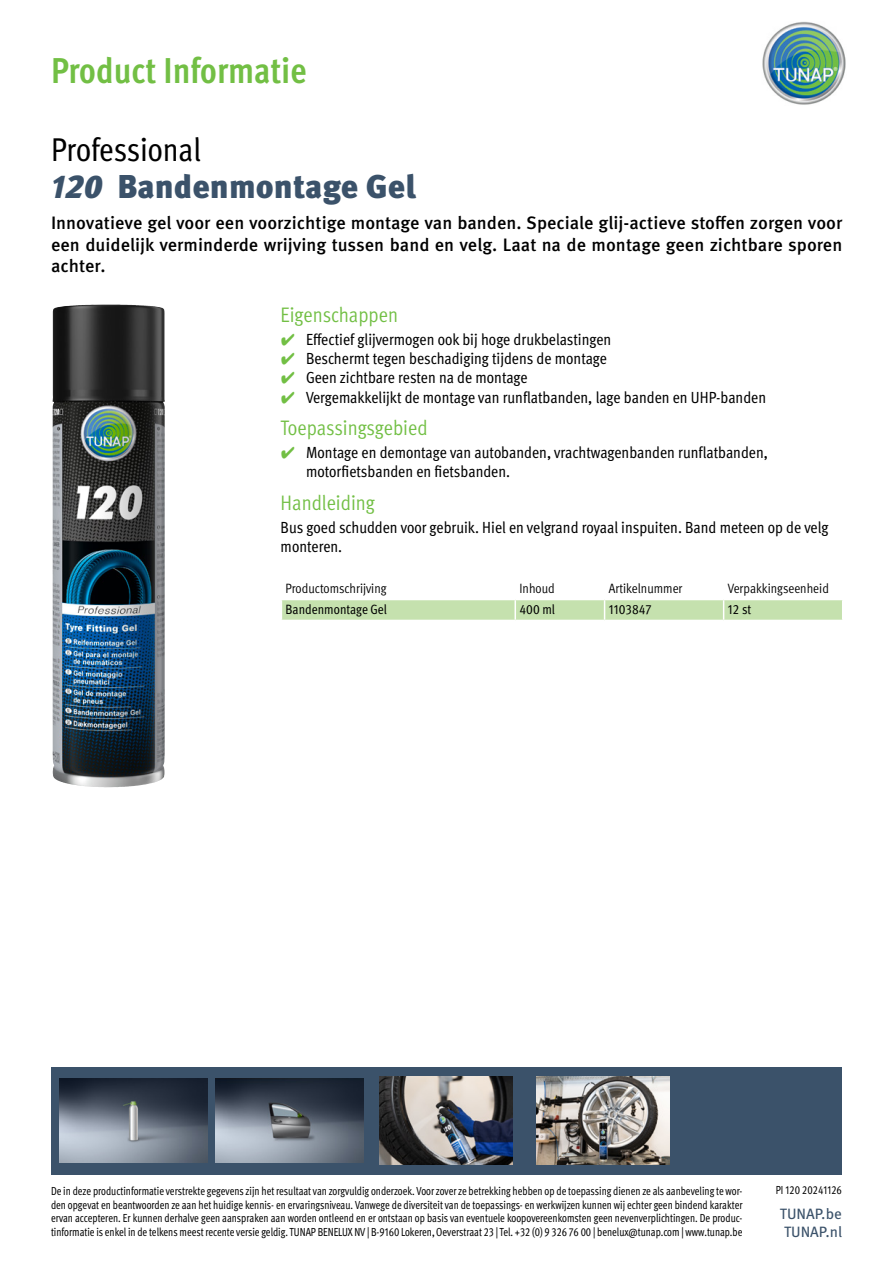
<style>
.page{position:relative;width:893px;height:1263px;background:#fff}
.page>*{position:absolute;margin:0;border:0;box-sizing:border-box;transform-origin:0 0}
.t1{font:700 condensed 36px "Meta Pro";color:#72bf44}
.t2{font:900 33px "Meta Pro";color:#3b526a}
.t3{font:condensed 33px "Meta Pro";letter-spacing:-.005em;color:#000}
.t4{font:condensed 21px "Meta Pro";color:#72bf44}
.t5{font:500 18px/21.6px "Meta Pro";color:#000;text-align:justify}
.t6{font:condensed 16.2px/19px "Meta Pro";color:#000}
.t7{font:15px/18px "Meta Pro";color:#3b526a}
.t8{font:condensed 13.5px "Meta Pro";color:#000}
.t9{font:condensed 13.5px "Meta Pro";color:#000}
.t10{font:condensed 11.7px/13.5px "Meta Pro";color:#000;text-align:justify;scale:.91 1}
.t11{font:condensed 11.7px "Meta Pro";color:#000;scale:.92 1}
.s1{font-style:italic}
.s2{font-family:"Wuerth Global";font-stretch:normal;color:#72bf44}
</style>
<div class="page">
<img style="left:762px;top:21px;width:84px;height:84px">
<div style="left:51px;top:1068px;width:790px;height:107px;background:#3b526a"></div>
<img style="left:59px;top:1079px;width:148px;height:83px">
<img style="left:216px;top:1079px;width:148px;height:83px">
<img style="left:380px;top:1076px;width:133px;height:89px">
<img style="left:536px;top:1076px;width:133px;height:89px">
<img style="left:52px;top:304px;width:113px;height:483px">
<svg style="left:281px;top:600px;width:562px;height:20px;background:#c7e2b1"></svg>
<h1 class="t1" style="left:51px;top:43px;width:257px">Product Informatie</h1>
<h2 class="t3" style="left:51px;top:125px;width:151px">Professional</h2>
<h2 class="t2" style="left:51px;top:161px;width:366px"><span class="s1">120</span> Bandenmontage Gel</h2>
<h3 class="t5" style="left:51px;top:211px;width:793px">Innovatieve gel voor een voorzichtige montage van banden. Speciale glij-actieve stoffen zorgen voor een duidelijk verminderde wrijving tussen band en velg. Laat na de montage geen zichtbare sporen achter.</h3>
<h3 class="t4" style="left:281px;top:299px;width:119px">Eigenschappen</h3>
<h3 class="t6" style="left:281px;top:329px;width:332px"><span class="s2">✔</span> Effectief glijvermogen ook bij hoge drukbelastingen</h3>
<h3 class="t6" style="left:281px;top:348px;width:328px"><span class="s2">✔</span> Beschermt tegen beschadiging tijdens de montage</h3>
<h3 class="t6" style="left:281px;top:367px;width:249px"><span class="s2">✔</span> Geen zichtbare resten na de montage</h3>
<h3 class="t6" style="left:281px;top:386px;width:487px"><span class="s2">✔</span> Vergemakkelijkt de montage van runflatbanden, lage banden en UHP-banden</h3>
<h3 class="t4" style="left:281px;top:412px;width:149px">Toepassingsgebied</h3>
<h3 class="t6" style="left:306px;top:442px;width:463px;text-indent:-26px"><span class="s2">✔</span> Montage en demontage van autobanden, vrachtwagenbanden runflatbanden, motorfietsbanden en fietsbanden.</h3>
<h3 class="t4" style="left:281px;top:487px;width:96px">Handleiding</h3>
<h3 class="t6" style="left:281px;top:517px;width:549px">Bus goed schudden voor gebruik. Hiel en velgrand royaal inspuiten. Band meteen op de velg monteren.</h3>
<p class="t8" style="left:286px;top:579px;width:102px">Productomschrijving</p>
<p class="t8" style="left:519px;top:579px;width:37px">Inhoud</p>
<p class="t8" style="left:609px;top:579px;width:75px">Artikelnummer</p>
<p class="t8" style="left:728px;top:579px;width:103px">Verpakkingseenheid</p>
<p class="t9" style="left:286px;top:599px;width:103px">Bandenmontage Gel</p>
<p class="t9" style="left:519px;top:599px;width:37px">400 ml</p>
<p class="t9" style="left:609px;top:599px;width:44px">1103847</p>
<p class="t9" style="left:728px;top:599px;width:25px">12 st</p>
<p class="t10" style="left:51px;top:1184px;width:761px">De in deze productinformatie verstrekte gegevens zijn het resultaat van zorgvuldig onderzoek. Voor zover ze betrekking hebben op de toepassing dienen ze als aanbeveling te wor&shy;den opgevat en beantwoorden ze aan het huidige kennis- en ervaringsniveau. Vanwege de diversiteit van de toepassings- en werkwijzen kunnen wij echter geen bindend karakter ervan accepteren. Er kunnen derhalve geen aanspraken aan worden ontleend en er ontstaan op basis van eventuele koopovereenkomsten geen nevenverplichtingen. De produc&shy;tinformatie is enkel in de telkens meest recente versie geldig. TUNAP BENELUX NV | B-9160 Lokeren, Oeverstraat 23 | Tel. +32 (0) 9 326 76 00 | benelux@tunap.com | www.tunap.be</p>
<p class="t11" style="left:776px;top:1181px;width:73px">PI 120 20241126</p>
<p class="t7" style="left:780px;top:1203px;width:64px">TUNAP.be<br>TUNAP.nl</p>
</div>
